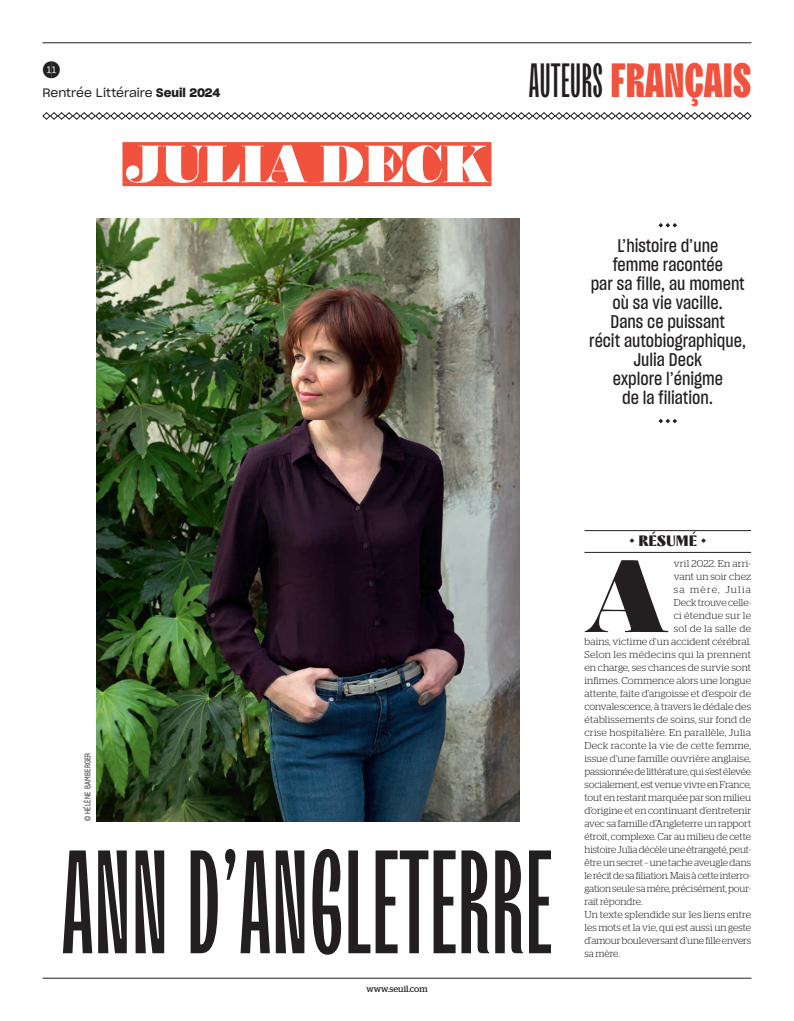
<style>
.page{position:relative;width:794px;height:1021px;background:#fff}
.page>*{position:absolute;margin:0;border:0;box-sizing:border-box;transform-origin:0 0}
.t1{font:500 146.7px "TT Trailers";color:#231f20}
.TEXTE_COURANT_STAG{font:116.7px "Obsidian Background";color:#231f20}
.t2{font:60px "Obsidian Background";color:#fff}
.t3{font:900 48px "TT Trailers";color:#f0523e}
.EXERGUE{font:18px/19px "Sharp Grotesk Medium 15";color:#231f20;text-align:center}
.t4{font:18px "Whitney Index Black Round Lt 2";color:#231f20}
.t5{font:900 15px "TT Nooks Script";color:#231f20}
.t6{font:12px "Sharp Grotesk Book 20";letter-spacing:-.005em;color:#231f20}
.TEXTE_COURANT_STAG-2{font:300 10px/13px "Stag";color:#231f20;text-align:justify}
.TEXTE_COURANT_STAG-3{font:300 10px "Stag";letter-spacing:.02em;color:#231f20}
.TEXTE_COURANT_STAG-4{font:300 10px "Stag";letter-spacing:.03em;color:#231f20}
.TEXTE_COURANT_STAG-5{font:300 10px "Stag";letter-spacing:.025em;color:#231f20}
.TEXTE_COURANT_STAG-6{font:300 10px "Stag";letter-spacing:.11em;color:#231f20}
.t7{font:9px "Stag";color:#231f20}
.t8{font:8px "Sharp Grotesk Book 15";letter-spacing:.025em;color:#231f20}
.s1{font-family:"Sharp Grotesk Semi Bold 20"}
.s2{font-weight:500;color:#231f20}
.s3{font-size:20px}
</style>
<div class="page">
<hr style="left:43px;top:43px;width:708px;height:1px;background:#231f20">
<svg style="left:42px;top:112px;width:710px;height:8px"></svg>
<hr style="left:43px;top:977px;width:708px;height:1px;background:#231f20">
<div style="left:122px;top:142px;width:369px;height:40px;background:#f0523e"></div>
<svg style="left:122px;top:182px;width:369px;height:4px"></svg>
<hr style="left:584px;top:530px;width:167px;height:1px;background:#231f20">
<hr style="left:584px;top:552px;width:167px;height:1px;background:#231f20">
<svg style="left:658px;top:223px;width:19px;height:4px"></svg>
<svg style="left:658px;top:419px;width:19px;height:4px"></svg>
<img style="left:96px;top:219px;width:423px;height:602px">
<p class="t4" style="left:43px;top:61px;width:20px">!1</p>
<p class="t6" style="left:43px;top:83px;width:179px">Rentrée Littéraire <span class="s1">Seuil 2024</span></p>
<p class="t2" style="left:125px;top:132px;width:365px">JULIA DECK</p>
<h3 class="t3" style="left:529px;top:54px;width:224px"><span class="s2">AUTEURS</span> FRANÇAIS</h3>
<p class="EXERGUE" style="left:591px;top:236px;width:156px">L’histoire d’une<br>femme racontée<br>par sa fille, au moment où sa vie vacille.</p>
<p class="EXERGUE" style="left:589px;top:312px;width:158px">Dans ce puissant<br>récit autobiographique,<br>Julia Deck</p>
<p class="EXERGUE" style="left:613px;top:369px;width:112px">explore l’énigme</p>
<p class="EXERGUE" style="left:622px;top:388px;width:93px">de la filiation.</p>
<p class="t8" style="left:82px;top:821px;width:70px;rotate:-90deg">© HÉLÈNE BAMBERGER</p>
<p class="t1" style="left:61px;top:824px;width:492px">ANN D’ANGLETERRE</p>
<p class="t7" style="left:366px;top:983px;width:63px">www.seuil.com</p>
<p class="t5" style="left:629px;top:531px;width:79px"><span class="s3">˙</span> RÉSUMÉ <span class="s3">˙</span></p>
<p class="TEXTE_COURANT_STAG" style="left:585px;top:534px;width:84px">A</p>
<p class="TEXTE_COURANT_STAG-2" style="left:674px;top:557px;width:79px">vril 2022. En arri-</p>
<p class="TEXTE_COURANT_STAG-2" style="left:674px;top:570px;width:79px">vant un soir chez</p>
<p class="TEXTE_COURANT_STAG-6" style="left:674px;top:584px;width:79px">sa mère, Julia</p>
<p class="TEXTE_COURANT_STAG-2" style="left:674px;top:596px;width:79px">Deck trouve celle-</p>
<p class="TEXTE_COURANT_STAG-3" style="left:674px;top:610px;width:79px">ci étendue sur le</p>
<p class="TEXTE_COURANT_STAG-4" style="left:674px;top:623px;width:79px">sol de la salle de</p>
<p class="TEXTE_COURANT_STAG-2" style="left:584px;top:635px;width:168px">bains, victime d’un accident cérébral.</p>
<p class="TEXTE_COURANT_STAG-4" style="left:584px;top:649px;width:168px">Selon les médecins qui la prennent</p>
<p class="TEXTE_COURANT_STAG-2" style="left:584px;top:661px;width:168px">en charge, ses chances de survie sont</p>
<p class="TEXTE_COURANT_STAG-2" style="left:584px;top:674px;width:168px">infimes. Commence alors une longue</p>
<p class="TEXTE_COURANT_STAG-2" style="left:584px;top:687px;width:168px">attente, faite d’angoisse et d’espoir de</p>
<p class="TEXTE_COURANT_STAG-2" style="left:584px;top:700px;width:168px">convalescence, à travers le dédale des</p>
<p class="TEXTE_COURANT_STAG-3" style="left:584px;top:714px;width:168px">établissements de soins, sur fond de</p>
<p class="TEXTE_COURANT_STAG-5" style="left:584px;top:727px;width:168px">crise hospitalière. En parallèle, Julia</p>
<p class="TEXTE_COURANT_STAG-2" style="left:584px;top:739px;width:168px">Deck raconte la vie de cette femme,</p>
<p class="TEXTE_COURANT_STAG-2" style="left:584px;top:752px;width:168px">issue d’une famille ouvrière anglaise,</p>
<p class="TEXTE_COURANT_STAG-2" style="left:584px;top:765px;width:168px">passionnée de littérature, qui s’est élevée</p>
<p class="TEXTE_COURANT_STAG-2" style="left:584px;top:778px;width:168px">socialement, est venue vivre en France,</p>
<p class="TEXTE_COURANT_STAG-2" style="left:584px;top:791px;width:168px">tout en restant marquée par son milieu</p>
<p class="TEXTE_COURANT_STAG-2" style="left:584px;top:804px;width:168px">d’origine et en continuant d’entretenir</p>
<p class="TEXTE_COURANT_STAG-2" style="left:584px;top:817px;width:168px">avec sa famille d’Angleterre un rapport</p>
<p class="TEXTE_COURANT_STAG-2" style="left:584px;top:830px;width:168px">étroit, complexe. Car au milieu de cette</p>
<p class="TEXTE_COURANT_STAG-2" style="left:584px;top:843px;width:168px">histoire Julia décèle une étrangeté, peut-</p>
<p class="TEXTE_COURANT_STAG-2" style="left:584px;top:856px;width:168px">être un secret – une tache aveugle dans</p>
<p class="TEXTE_COURANT_STAG-2" style="left:584px;top:869px;width:168px">le récit de sa filiation. Mais à cette interro-</p>
<p class="TEXTE_COURANT_STAG-2" style="left:584px;top:882px;width:168px">gation seule sa mère, précisément, pour-</p>
<p class="TEXTE_COURANT_STAG-2" style="left:584px;top:895px;width:60px">rait répondre.</p>
<p class="TEXTE_COURANT_STAG-2" style="left:584px;top:908px;width:168px">Un texte splendide sur les liens entre les mots et la vie, qui est aussi un geste d’amour bouleversant d’une fille envers sa mère.</p>
</div>
